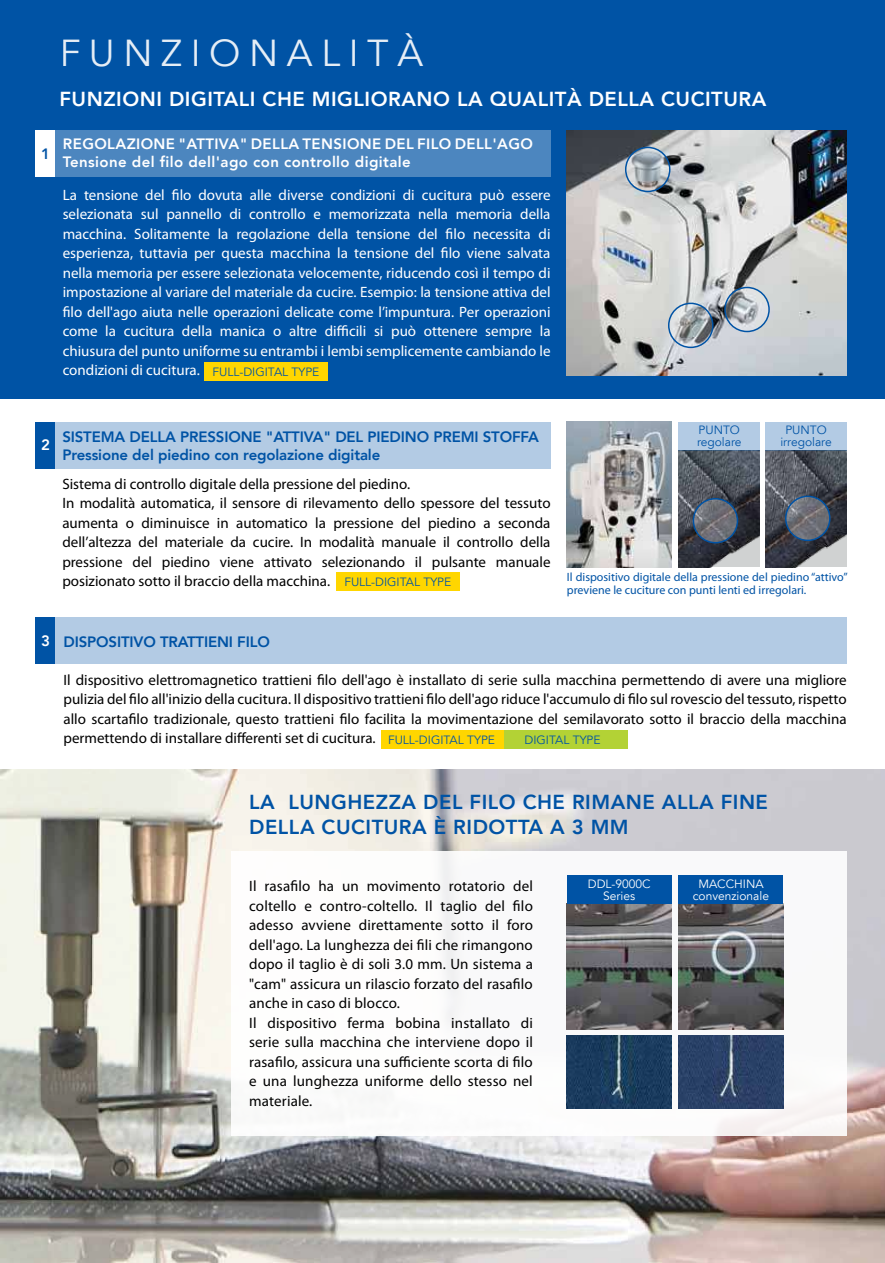
<style>
.page{position:relative;width:885px;height:1263px;background:#fff}
.page>*{position:absolute;margin:0;border:0;box-sizing:border-box;transform-origin:0 0}
.t1{font:37.5px "Avenir LT";letter-spacing:.23em;color:#fff}
.t2{font:800 20.25px/24.3px "Avenir LT";letter-spacing:.025em;color:#0053a5}
.t3{font:800 20.25px "Avenir LT";letter-spacing:.025em;color:#fff}
.t4{font:15px/19.5px "Myriad Pro";color:#000}
.t5{font:15px/19.5px "Myriad Pro";color:#fff;text-align:justify}
.t6{font:800 15px/18px "Avenir LT";letter-spacing:-.01em;color:#0053a5}
.t7{font:800 15px/18px "Avenir LT";letter-spacing:.025em;color:#fff}
.t8{font:12px/12.8px "Myriad Pro";color:#0053a5}
.t9{font:12px/12px "Avenir LT";color:#0053a5}
.t10{font:12px/12px "Avenir LT";color:#fff;text-align:center}
</style>
<div class="page">
<img style="left:0;top:769px;width:884px;height:494px">
<div style="left:231px;top:851px;width:615px;height:284px;background:#fff"></div>
<div style="left:36px;top:422px;width:19px;height:46px;background:#0053a5"></div>
<div style="left:55px;top:422px;width:495px;height:46px;background:#b3cbe4"></div>
<div style="left:0;top:0;width:884px;height:398px;background:#0053a5"></div>
<div style="left:36px;top:131px;width:19px;height:46px;background:#fff"></div>
<div style="left:55px;top:131px;width:495px;height:46px;background:#4c86bf"></div>
<div style="left:36px;top:618px;width:19px;height:46px;background:#0053a5"></div>
<div style="left:55px;top:618px;width:791px;height:46px;background:#b3cbe4"></div>
<img style="left:567px;top:131px;width:279px;height:244px">
<img style="left:567px;top:422px;width:104px;height:145px">
<img style="left:678px;top:450px;width:81px;height:117px">
<img style="left:765px;top:450px;width:81px;height:117px">
<div style="left:678px;top:422px;width:81px;height:28px;background:#b3cbe4"></div>
<div style="left:765px;top:422px;width:81px;height:28px;background:#b3cbe4"></div>
<svg style="left:693px;top:499px;width:44px;height:44px"></svg>
<div style="left:692px;top:498px;width:46px;height:45px;border:2px solid #0053a5;border-radius:50%"></div>
<svg style="left:785px;top:496px;width:44px;height:44px"></svg>
<div style="left:784px;top:496px;width:46px;height:45px;border:2px solid #0053a5;border-radius:50%"></div>
<svg style="left:668px;top:303px;width:44px;height:44px"></svg>
<div style="left:668px;top:303px;width:45px;height:45px;border:2px solid #0053a5;border-radius:50%"></div>
<svg style="left:725px;top:287px;width:44px;height:44px"></svg>
<div style="left:724px;top:287px;width:45px;height:45px;border:2px solid #0053a5;border-radius:50%"></div>
<svg style="left:625px;top:147px;width:44px;height:44px"></svg>
<div style="left:625px;top:147px;width:45px;height:45px;border:2px solid #0053a5;border-radius:50%"></div>
<img style="left:567px;top:903px;width:104px;height:127px">
<img style="left:678px;top:903px;width:105px;height:127px">
<img style="left:567px;top:1036px;width:104px;height:72px">
<img style="left:678px;top:1036px;width:105px;height:72px">
<div style="left:567px;top:875px;width:104px;height:28px;background:#0053a5"></div>
<div style="left:678px;top:875px;width:105px;height:28px;background:#0053a5"></div>
<div style="left:336px;top:572px;width:123px;height:19px;background:#ffd600"></div>
<div style="left:204px;top:362px;width:123px;height:19px;background:#ffd600"></div>
<div style="left:381px;top:730px;width:123px;height:19px;background:#ffd600"></div>
<div style="left:504px;top:730px;width:123px;height:19px;background:#b3d235"></div>
<p class="t6" style="left:41px;top:145px;width:10px">1</p>
<h1 class="t1" style="left:59px;top:32px;width:365px">funzionalità</h1>
<h2 class="t3" style="left:59px;top:87px;width:708px">FUNZIONI DIGITALI CHE MIGLIORANO LA QUALITÀ DELLA CUCITURA</h2>
<p class="t7" style="left:63px;top:135px;width:471px">REGOLAZIONE "ATTIVA" DELLA TENSIONE DEL FILO DELL'AGO<br>TENSIONE DEL FILO DELL'AGO CON CONTROLLO DIGITALE</p>
<p class="t5" style="left:63px;top:184px;width:489px">La tensione del filo dovuta alle diverse condizioni di cucitura può essere selezionata sul pannello di controllo e memorizzata nella memoria della macchina. Solitamente la regolazione della tensione del filo necessita di esperienza, tuttavia per questa macchina la tensione del filo viene salvata nella memoria per essere selezionata velocemente, riducendo così il tempo di impostazione al variare del materiale da cucire. Esempio: la tensione attiva del filo dell'ago aiuta nelle operazioni delicate come l’impuntura. Per operazioni come la cucitura della manica o altre difficili si può ottenere sempre la chiusura del punto uniforme su entrambi i lembi semplicemente cambiando le condizioni di cucitura.</p>
<p class="t9" style="left:212px;top:366px;width:59px">Full-digital</p>
<p class="t9" style="left:291px;top:366px;width:29px">type</p>
<p class="t7" style="left:41px;top:436px;width:10px">2</p>
<p class="t6" style="left:62px;top:427px;width:478px">SISTEMA DELLA PRESSIONE "ATTIVA" DEL PIEDINO PREMI STOFFA<br>PRESSIONE DEL PIEDINO CON REGOLAZIONE DIGITALE</p>
<p class="t4" style="left:62px;top:474px;width:489px">Sistema di controllo digitale della pressione del piedino.<br>In modalità automatica, il sensore di rilevamento dello spessore del tessuto aumenta o diminuisce in automatico la pressione del piedino a seconda dell’altezza del materiale da cucire. In modalità manuale il controllo della pressione del piedino viene attivato selezionando il pulsante manuale posizionato sotto il braccio della macchina.</p>
<p class="t9" style="left:344px;top:576px;width:59px">Full-digital</p>
<p class="t9" style="left:423px;top:576px;width:29px">type</p>
<p class="t9" style="left:697px;top:424px;width:46px">Punto regolare</p>
<p class="t9" style="left:780px;top:424px;width:53px;text-align:center">Punto irregolare</p>
<p class="t8" style="left:567px;top:570px;width:282px">Il dispositivo digitale della pressione del piedino “attivo” previene le cuciture con punti lenti ed irregolari.</p>
<p class="t7" style="left:41px;top:632px;width:10px">3</p>
<p class="t6" style="left:63px;top:632px;width:208px">DISPOSITIVO TRATTIENI FILO</p>
<p class="t4" style="left:63px;top:670px;width:784px;text-align:justify">Il dispositivo elettromagnetico trattieni filo dell'ago è installato di serie sulla macchina permettendo di avere una migliore pulizia del filo all'inizio della cucitura. Il dispositivo trattieni filo dell'ago riduce l'accumulo di filo sul rovescio del tessuto, rispetto allo scartafilo tradizionale, questo trattieni filo facilita la movimentazione del semilavorato sotto il braccio della macchina permettendo di installare differenti set di cucitura.</p>
<p class="t9" style="left:388px;top:734px;width:59px">Full-digital</p>
<p class="t9" style="left:467px;top:734px;width:29px">type</p>
<p class="t9" style="left:524px;top:734px;width:77px">di gital type</p>
<h2 class="t2" style="left:249px;top:790px;width:520px">LA LUNGHEZZA DEL FILO CHE RIMANE ALLA FINE<br>DELLA CUCITURA È RIDOTTA A 3 MM</h2>
<p class="t4" style="left:249px;top:876px;width:285px">Il rasafilo ha un movimento rotatorio del coltello e contro-coltello. Il taglio del filo adesso avviene direttamente sotto il foro dell'ago. La lunghezza dei fili che rimangono dopo il taglio è di soli 3.0 mm. Un sistema a "cam" assicura un rilascio forzato del rasafilo anche in caso di blocco.<br>Il dispositivo ferma bobina installato di serie sulla macchina che interviene dopo il rasafilo, assicura una sufficiente scorta di filo e una lunghezza uniforme dello stesso nel materiale.</p>
<p class="t10" style="left:587px;top:878px;width:64px">DDL-9000C<br>Series</p>
<p class="t10" style="left:692px;top:878px;width:78px">Macchi na convenzionale</p>
</div>
